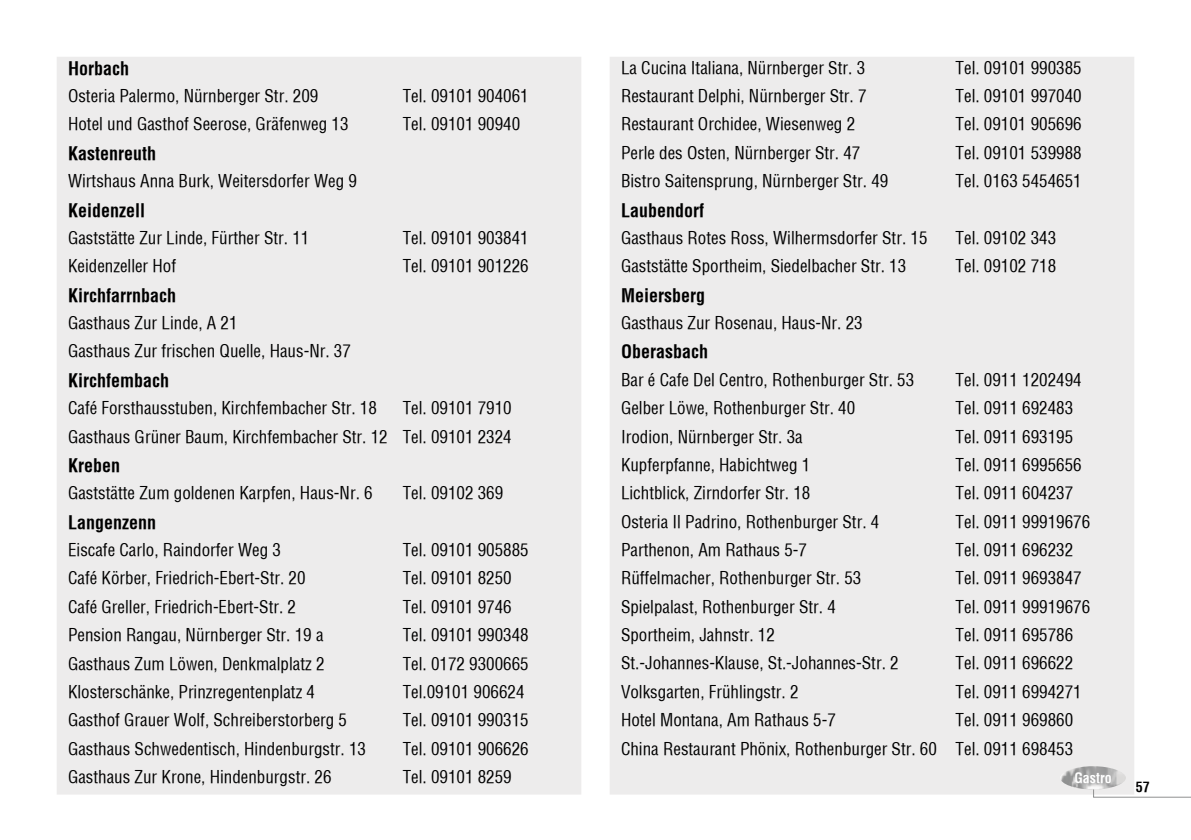
<style>
.page{position:relative;width:1191px;height:840px;background:#fff}
.page>*{position:absolute;margin:0;border:0;box-sizing:border-box;transform-origin:0 0}
.t1{font:700 condensed 18px "Helvetica";color:#000}
.t2{font:17px/28.4px "Helvetica Condensed";color:#000;text-align:right}
.t3{font:700 condensed 14px "Helvetica";color:#fff}
.t4{font:700 condensed 14px "Helvetica";color:#000}
</style>
<div class="page">
<div style="left:57px;top:57px;width:524px;height:737px;background:#edecec"></div>
<div style="left:610px;top:57px;width:524px;height:737px;background:#edecec"></div>
<svg style="left:1092px;top:769px;width:99px;height:28px"></svg>
<img style="left:1060px;top:765px;width:66px;height:24px">
<p class="t1" style="left:68px;top:57px;width:62px">Horbach</p>
<p class="t2" style="left:68px;top:81px;width:252px">Osteria Palermo, Nürnberger Str. 209</p>
<p class="t2" style="left:403px;top:81px;width:128px">Tel. 09101 904061</p>
<p class="t2" style="left:68px;top:110px;width:282px">Hotel und Gasthof Seerose, Gräfenweg 13</p>
<p class="t2" style="left:403px;top:110px;width:119px">Tel. 09101 90940</p>
<p class="t1" style="left:68px;top:142px;width:90px">Kastenreuth</p>
<p class="t2" style="left:68px;top:166px;width:290px">Wirtshaus Anna Burk, Weitersdorfer Weg 9</p>
<p class="t1" style="left:68px;top:198px;width:79px">Keidenzell</p>
<p class="t2" style="left:68px;top:223px;width:243px">Gaststätte Zur Linde, Fürther Str. 11</p>
<p class="t2" style="left:403px;top:223px;width:128px">Tel. 09101 903841</p>
<p class="t2" style="left:68px;top:251px;width:110px">Keidenzeller Hof</p>
<p class="t2" style="left:403px;top:251px;width:128px">Tel. 09101 901226</p>
<p class="t1" style="left:68px;top:283px;width:109px">Kirchfarrnbach</p>
<p class="t2" style="left:68px;top:308px;width:284px;text-align:left">Gasthaus Zur Linde, A 21<br>Gasthaus Zur frischen Quelle, Haus-Nr. 37</p>
<p class="t1" style="left:68px;top:369px;width:102px">Kirchfembach</p>
<p class="t2" style="left:68px;top:393px;width:310px">Café Forsthausstuben, Kirchfembacher Str. 18</p>
<p class="t2" style="left:68px;top:393px;width:445px">Tel. 09101 7910<br>Gasthaus Grüner Baum, Kirchfembacher Str. 12 Tel. 09101 2324</p>
<p class="t1" style="left:68px;top:454px;width:54px">Kreben</p>
<p class="t2" style="left:68px;top:478px;width:306px">Gaststätte Zum goldenen Karpfen, Haus-Nr. 6</p>
<p class="t2" style="left:403px;top:478px;width:102px">Tel. 09102 369</p>
<p class="t1" style="left:68px;top:510px;width:90px">Langenzenn</p>
<p class="t2" style="left:68px;top:535px;width:214px">Eiscafe Carlo, Raindorfer Weg 3</p>
<p class="t2" style="left:403px;top:535px;width:128px">Tel. 09101 905885</p>
<p class="t2" style="left:68px;top:563px;width:239px">Café Körber, Friedrich-Ebert-Str. 20</p>
<p class="t2" style="left:403px;top:563px;width:111px">Tel. 09101 8250</p>
<p class="t2" style="left:68px;top:592px;width:229px">Café Greller, Friedrich-Ebert-Str. 2</p>
<p class="t2" style="left:403px;top:592px;width:111px">Tel. 09101 9746</p>
<p class="t2" style="left:68px;top:620px;width:257px">Pension Rangau, Nürnberger Str. 19 a</p>
<p class="t2" style="left:403px;top:620px;width:128px">Tel. 09101 990348</p>
<p class="t2" style="left:68px;top:648px;width:258px">Gasthaus Zum Löwen, Denkmalplatz 2</p>
<p class="t2" style="left:403px;top:648px;width:128px">Tel. 0172 9300665</p>
<p class="t2" style="left:68px;top:677px;width:248px">Klosterschänke, Prinzregentenplatz 4</p>
<p class="t2" style="left:403px;top:677px;width:123px">Tel.09101 906624</p>
<p class="t2" style="left:68px;top:705px;width:280px">Gasthof Grauer Wolf, Schreiberstorberg 5</p>
<p class="t2" style="left:403px;top:705px;width:128px">Tel. 09101 990315</p>
<p class="t2" style="left:68px;top:733px;width:299px">Gasthaus Schwedentisch, Hindenburgstr. 13</p>
<p class="t2" style="left:403px;top:733px;width:128px">Tel. 09101 906626</p>
<p class="t2" style="left:68px;top:762px;width:265px">Gasthaus Zur Krone, Hindenburgstr. 26</p>
<p class="t2" style="left:403px;top:762px;width:111px">Tel. 09101 8259</p>
<p class="t2" style="left:621px;top:53px;width:246px">La Cucina Italiana, Nürnberger Str. 3</p>
<p class="t2" style="left:955px;top:53px;width:128px">Tel. 09101 990385</p>
<p class="t2" style="left:621px;top:81px;width:247px">Restaurant Delphi, Nürnberger Str. 7</p>
<p class="t2" style="left:955px;top:81px;width:128px">Tel. 09101 997040</p>
<p class="t2" style="left:621px;top:110px;width:236px">Restaurant Orchidee, Wiesenweg 2</p>
<p class="t2" style="left:955px;top:110px;width:128px">Tel. 09101 905696</p>
<p class="t2" style="left:621px;top:138px;width:241px">Perle des Osten, Nürnberger Str. 47</p>
<p class="t2" style="left:955px;top:138px;width:128px">Tel. 09101 539988</p>
<p class="t2" style="left:621px;top:166px;width:269px">Bistro Saitensprung, Nürnberger Str. 49</p>
<p class="t2" style="left:955px;top:166px;width:128px">Tel. 0163 5454651</p>
<p class="t1" style="left:621px;top:198px;width:84px">Laubendorf</p>
<p class="t2" style="left:621px;top:223px;width:308px">Gasthaus Rotes Ross, Wilhermsdorfer Str. 15</p>
<p class="t2" style="left:955px;top:223px;width:102px">Tel. 09102 343</p>
<p class="t2" style="left:621px;top:251px;width:287px">Gaststätte Sportheim, Siedelbacher Str. 13</p>
<p class="t2" style="left:955px;top:251px;width:102px">Tel. 09102 718</p>
<p class="t1" style="left:621px;top:283px;width:85px">Meiersberg</p>
<p class="t2" style="left:621px;top:308px;width:243px">Gasthaus Zur Rosenau, Haus-Nr. 23</p>
<p class="t1" style="left:621px;top:340px;width:88px">Oberasbach</p>
<p class="t2" style="left:621px;top:365px;width:295px">Bar é Cafe Del Centro, Rothenburger Str. 53</p>
<p class="t2" style="left:955px;top:365px;width:128px">Tel. 0911 1202494</p>
<p class="t2" style="left:621px;top:393px;width:236px">Gelber Löwe, Rothenburger Str. 40</p>
<p class="t2" style="left:955px;top:393px;width:119px">Tel. 0911 692483</p>
<p class="t2" style="left:621px;top:422px;width:183px">Irodion, Nürnberger Str. 3a</p>
<p class="t2" style="left:955px;top:422px;width:119px">Tel. 0911 693195</p>
<p class="t2" style="left:621px;top:450px;width:191px">Kupferpfanne, Habichtweg 1</p>
<p class="t2" style="left:955px;top:450px;width:128px">Tel. 0911 6995656</p>
<p class="t2" style="left:621px;top:478px;width:191px">Lichtblick, Zirndorfer Str. 18</p>
<p class="t2" style="left:955px;top:478px;width:119px">Tel. 0911 604237</p>
<p class="t2" style="left:621px;top:507px;width:260px">Osteria Il Padrino, Rothenburger Str. 4</p>
<p class="t2" style="left:955px;top:507px;width:136px">Tel. 0911 99919676</p>
<p class="t2" style="left:621px;top:535px;width:188px">Parthenon, Am Rathaus 5-7</p>
<p class="t2" style="left:955px;top:535px;width:119px">Tel. 0911 696232</p>
<p class="t2" style="left:621px;top:563px;width:242px">Rüffelmacher, Rothenburger Str. 53</p>
<p class="t2" style="left:955px;top:563px;width:128px">Tel. 0911 9693847</p>
<p class="t2" style="left:621px;top:592px;width:216px">Spielpalast, Rothenburger Str. 4</p>
<p class="t2" style="left:955px;top:592px;width:136px">Tel. 0911 99919676</p>
<p class="t2" style="left:621px;top:620px;width:155px">Sportheim, Jahnstr. 12</p>
<p class="t2" style="left:955px;top:620px;width:119px">Tel. 0911 695786</p>
<p class="t2" style="left:621px;top:648px;width:279px">St.-Johannes-Klause, St.-Johannes-Str. 2</p>
<p class="t2" style="left:955px;top:648px;width:119px">Tel. 0911 696622</p>
<p class="t2" style="left:621px;top:677px;width:179px">Volksgarten, Frühlingstr. 2</p>
<p class="t2" style="left:955px;top:677px;width:128px">Tel. 0911 6994271</p>
<p class="t2" style="left:621px;top:705px;width:216px">Hotel Montana, Am Rathaus 5-7</p>
<p class="t2" style="left:621px;top:705px;width:454px">Tel. 0911 969860<br>China Restaurant Phönix, Rothenburger Str. 60 Tel. 0911 698453</p>
<p class="t3" style="left:1074px;top:768px;width:39px">Gastro</p>
<p class="t4" style="left:1135px;top:777px;width:15px">57</p>
</div>
